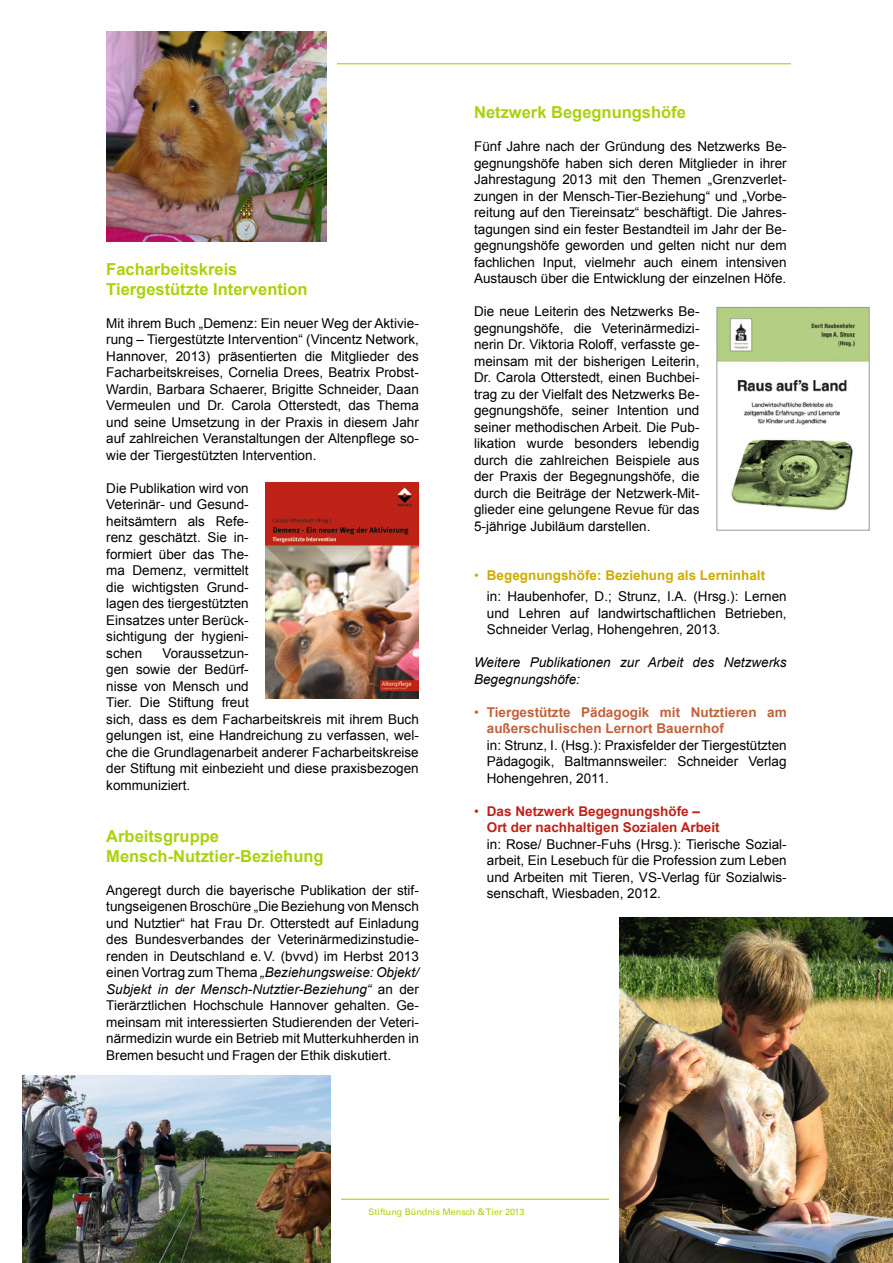
<style>
.page{position:relative;width:893px;height:1263px;background:#fff}
.page>*{position:absolute;margin:0;border:0;box-sizing:border-box;transform-origin:0 0}
.H2__Überschrift_1{font:700 16.5px/19.5px "Arial";color:#aad20c}
.P__Fließtext{font:13.5px/16.5px "Arial";color:#000;text-align:justify}
.t1{font:700 13.5px/16.5px "Arial";color:#c1623b}
.t2{font:700 13.5px/16.5px "Arial";color:#bf2217}
.P__Fließtext-2{font:italic 13.5px/16.5px "Arial";color:#000}
.t3{font:700 13.5px "Arial";color:#d0ab00}
.t4{font:9px "Univers";color:#aad20c}
.s1{font-style:italic}
.s2{font-weight:400}
</style>
<div class="page">
<hr style="left:102px;top:63px;width:689px;height:1px;background:#aad20c">
<hr style="left:102px;top:1198px;width:689px;height:2px;background:#aad20c">
<div style="left:330px;top:1184px;width:10px;height:24px;background:#fff"></div>
<div style="left:609px;top:1185px;width:11px;height:25px;background:#fff"></div>
<div style="left:327px;top:52px;width:10px;height:25px;background:#fff"></div>
<div style="left:97px;top:52px;width:10px;height:25px;background:#fff"></div>
<img style="left:106px;top:32px;width:221px;height:210px">
<img style="left:266px;top:482px;width:153px;height:216px">
<img style="left:23px;top:1076px;width:307px;height:187px">
<img style="left:718px;top:309px;width:150px;height:201px">
<div style="left:716px;top:307px;width:154px;height:223px;border:1px solid #989999"></div>
<img style="left:619px;top:918px;width:274px;height:345px">
<h2 class="H2__Überschrift_1" style="left:106px;top:260px;width:203px">Facharbeitskreis<br>Tiergestützte Intervention</h2>
<p class="P__Fließtext" style="left:106px;top:315px;width:314px">Mit ihrem Buch „Demenz: Ein neuer Weg der Aktivie&shy;rung – Tiergestützte Intervention“ (Vincentz Network, Hannover, 2013) präsentierten die Mitglieder des Facharbeitskreises, Cornelia Drees, Beatrix Probst-Wardin, Barbara Schaerer, Brigitte Schneider, Daan Vermeulen und Dr. Carola Otterstedt, das Thema und seine Umsetzung in der Praxis in diesem Jahr auf zahlreichen Veranstaltungen der Altenpflege so&shy;wie der Tiergestützten Intervention.</p>
<p class="P__Fließtext" style="left:106px;top:480px;width:144px">Die Publikation wird von Veterinär- und Gesund&shy;heitsämtern als Refe&shy;renz geschätzt. Sie in&shy;formiert über das The&shy;ma Demenz, vermittelt die wichtigsten Grund&shy;lagen des tiergestützten Einsatzes unter Berück&shy;sichtigung der hygieni&shy;schen</p>
<p class="P__Fließtext" style="left:106px;top:645px;width:314px;text-align:left;text-indent:56px">Voraussetzun-<br>gen sowie der Bedürf-<br>nisse von Mensch und<br>Tier. Die Stiftung freut<br>sich, dass es dem Facharbeitskreis mit ihrem Buch gelungen ist, eine Handreichung zu verfassen, wel&shy;che die Grundlagenarbeit anderer Facharbeitskreise der Stiftung mit einbezieht und diese praxisbezogen kommuniziert.</p>
<h2 class="H2__Überschrift_1" style="left:106px;top:827px;width:219px">Arbeitsgruppe<br>Mensch-Nutztier-Beziehung</h2>
<p class="P__Fließtext" style="left:106px;top:882px;width:314px">Angeregt durch die bayerische Publikation der stif&shy;tungseigenen Broschüre „Die Beziehung von Mensch und Nutztier“ hat Frau Dr. Otterstedt auf Einladung des Bundesverbandes der Veterinärmedizinstudie&shy;renden in Deutschland e. V. (bvvd) im Herbst 2013 einen Vortrag zum Thema <span class="s1">„Beziehungsweise: Objekt/ Subjekt in der Mensch-Nutztier-Beziehung“</span> an der Tierärztlichen Hochschule Hannover gehalten. Ge&shy;meinsam mit interessierten Studierenden der Veteri&shy;närmedizin wurde ein Betrieb mit Mutterkuhherden in Bremen besucht und Fragen der Ethik diskutiert.</p>
<h2 class="H2__Überschrift_1" style="left:474px;top:103px;width:213px">Netzwerk Begegnungshöfe</h2>
<p class="P__Fließtext" style="left:474px;top:138px;width:314px">Fünf Jahre nach der Gründung des Netzwerks Be&shy;gegnungshöfe haben sich deren Mitglieder in ihrer Jahrestagung 2013 mit den Themen „Grenzverlet&shy;zungen in der Mensch-Tier-Beziehung“ und „Vorbe&shy;reitung auf den Tiereinsatz“ beschäftigt. Die Jahres&shy;tagungen sind ein fester Bestandteil im Jahr der Be&shy;gegnungshöfe geworden und gelten nicht nur dem fachlichen Input, vielmehr auch einem intensiven Austausch über die Entwicklung der einzelnen Höfe.</p>
<p class="P__Fließtext" style="left:474px;top:303px;width:227px">Die neue Leiterin des Netzwerks Be&shy;gegnungshöfe, die Veterinärmedizi&shy;nerin Dr. Viktoria Roloff, verfasste ge&shy;meinsam mit der bisherigen Leiterin, Dr. Carola Otterstedt, einen Buchbei&shy;trag zu der Vielfalt des Netzwerks Be&shy;gegnungshöfe, seiner Intention und seiner methodischen Arbeit. Die Pub&shy;likation wurde besonders lebendig durch die zahlreichen Beispiele aus der Praxis der Begegnungshöfe, die durch die Beiträge der Netzwerk-Mit&shy;glieder eine gelungene Revue für das 5-jährige Jubiläum darstellen.</p>
<p class="t3" style="left:474px;top:567px;width:293px"><span class="s2">•</span> Begegnungshöfe: Beziehung als Lerninhalt</p>
<p class="P__Fließtext" style="left:487px;top:588px;width:301px">in: Haubenhofer, D.; Strunz, I.A. (Hrsg.): Lernen und Lehren auf landwirtschaftlichen Betrieben, Schneider Verlag, Hohengehren, 2013.</p>
<p class="P__Fließtext-2" style="left:474px;top:654px;width:314px">Weitere Publikationen zur Arbeit des Netzwerks<br>Begegnungshöfe:</p>
<p class="t1" style="left:487px;top:704px;width:301px;text-indent:-13px"><span class="s2">•</span> Tiergestützte Pädagogik mit Nutztieren am außerschulischen Lernort Bauernhof</p>
<p class="P__Fließtext" style="left:487px;top:737px;width:301px">in: Strunz, I. (Hsg.): Praxisfelder der Tiergestützten Pädagogik, Baltmannsweiler: Schneider Verlag Hohengehren, 2011.</p>
<p class="t2" style="left:487px;top:803px;width:234px;text-indent:-13px"><span class="s2">•</span> Das Netzwerk Begegnungshöfe –<br>Ort der nachhaltigen Sozialen Arbeit</p>
<p class="P__Fließtext" style="left:487px;top:836px;width:301px">in: Rose/ Buchner-Fuhs (Hrsg.): Tierische Sozial&shy;arbeit, Ein Lesebuch für die Profession zum Leben und Arbeiten mit Tieren, VS-Verlag für Sozialwis&shy;senschaft, Wiesbaden, 2012.</p>
<p class="t4" style="left:369px;top:1206px;width:157px">Stiftung Bündnis Mensch &amp; Tier 2013</p>
</div>
